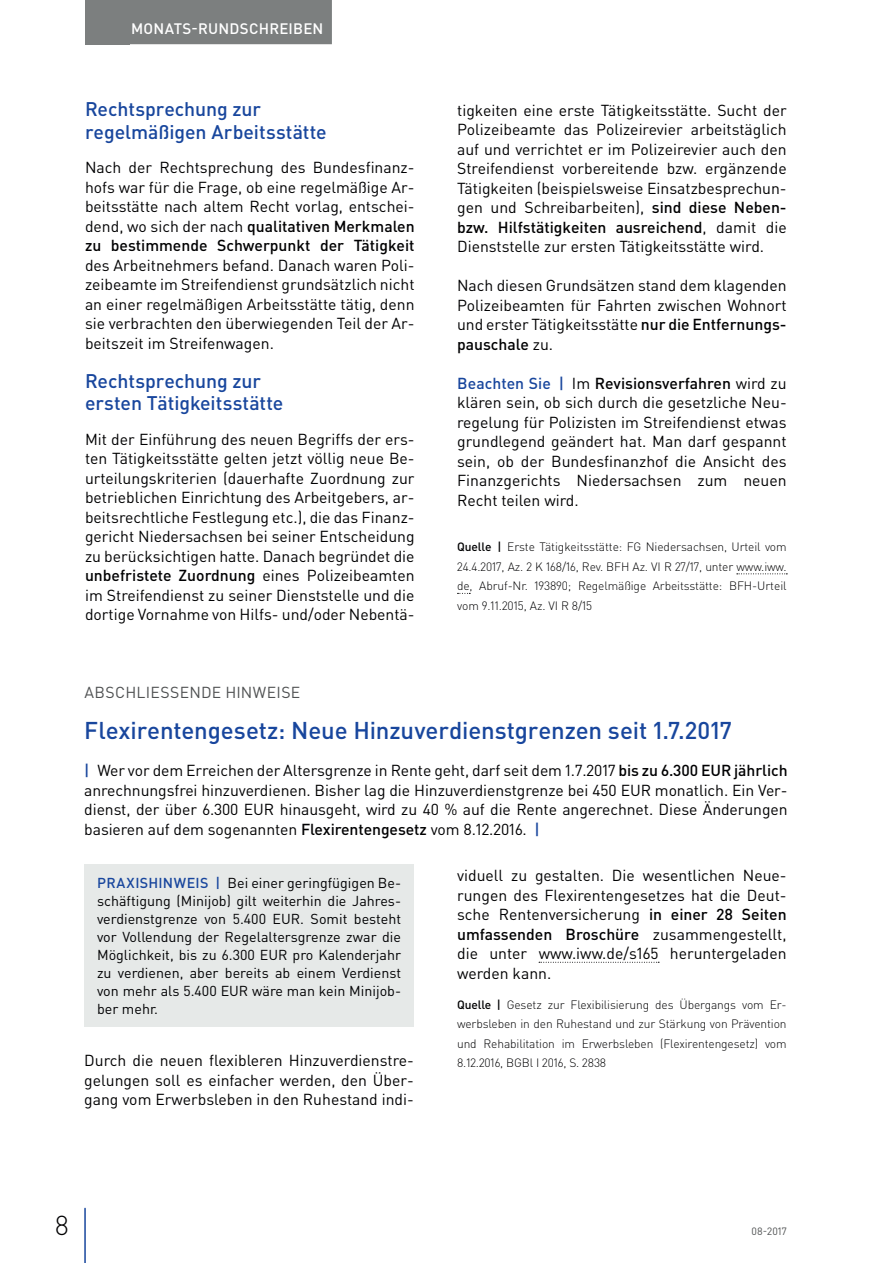
<style>
.page{position:relative;width:893px;height:1263px;background:#fff}
.page>*{position:absolute;margin:0;border:0;box-sizing:border-box;transform-origin:0 0}
.t1{font:300 27px "DIN Pro";color:#000002}
.t2{font:500 24px "DIN Pro";letter-spacing:-.005em;color:#18469d}
.t3{font:500 19.5px/22.5px "DIN Pro";color:#18469d}
.t4{font:15.75px/19.5px "DIN Pro";color:#000002;text-align:justify}
.t5{font:15.75px "DIN Pro";letter-spacing:.015em;color:#4f5152}
.t6{font:500 15px "DIN Pro";letter-spacing:.015em;color:#fff}
.t7{font:14.25px/18px "DIN Pro";color:#000002;text-align:justify}
.t8{font:300 12px/19.5px "DIN Pro";letter-spacing:-.01em;color:#000002;text-align:justify}
.t9{font:10.5px "DIN Pro";color:#4f5152}
.s1{font-weight:500}
.s2{font-weight:500;color:#18469d}
</style>
<div class="page">
<div style="left:85px;top:0;width:45px;height:44px;background:#7c7f7f"></div>
<hr style="left:84px;top:1208px;width:2px;height:55px;background:#18469d">
<div style="left:122px;top:0;width:210px;height:44px;background:#7c7f7f"></div>
<div style="left:84px;top:864px;width:330px;height:162px;background:#e6e9e8"></div>
<svg style="left:539px;top:962px;width:120px;height:1px"></svg>
<svg style="left:737px;top:573px;width:50px;height:1px"></svg>
<p class="t6" style="left:131px;top:18px;width:194px">MONATS-RUNDSCHREIBEN</p>
<p class="t3" style="left:85px;top:97px;width:243px">Rechtsprechung zur regelmäßigen Arbeitsstätte</p>
<p class="t4" style="left:85px;top:157px;width:331px">Nach der Rechtsprechung des Bundesfinanz&shy;hofs war für die Frage, ob eine regelmäßige Ar&shy;beitsstätte nach altem Recht vorlag, entschei&shy;dend, wo sich der nach <span class="s1">qualitativen Merkmalen zu bestimmende Schwerpunkt der Tätigkeit</span></p>
<p class="t4" style="left:85px;top:255px;width:331px">des Arbeitnehmers befand. Danach waren Poli&shy;zeibeamte im Streifendienst grundsätzlich nicht an einer regelmäßigen Arbeitsstätte tätig, denn sie verbrachten den überwiegenden Teil der Ar&shy;beitszeit im Streifenwagen.</p>
<p class="t3" style="left:85px;top:369px;width:200px">Rechtsprechung zur ersten Tätigkeitsstätte</p>
<p class="t4" style="left:85px;top:429px;width:331px">Mit der Einführung des neuen Begriffs der ers&shy;ten Tätigkeitsstätte gelten jetzt völlig neue Be&shy;urteilungskriterien (dauerhafte Zuordnung zur betrieblichen Einrichtung des Arbeitgebers, ar&shy;beitsrechtliche Festlegung etc.), die das Finanz&shy;gericht Niedersachsen bei seiner Entscheidung zu berücksichtigen hatte. Danach begründet die <span class="s1">unbefristete Zuordnung</span> eines Polizeibeamten im Streifendienst zu seiner Dienststelle und die dortige Vornahme von Hilfs- und/oder Nebentä-</p>
<p class="t4" style="left:457px;top:100px;width:331px">tigkeiten eine erste Tätigkeitsstätte. Sucht der Polizeibeamte das Polizeirevier arbeitstäglich auf und verrichtet er im Polizeirevier auch den Streifendienst vorbereitende bzw. ergänzende Tätigkeiten (beispielsweise Einsatzbesprechun&shy;gen und Schreibarbeiten), <span class="s1">sind diese Neben&shy;bzw. Hilfstätigkeiten ausreichend</span>, damit die Dienststelle zur ersten Tätigkeitsstätte wird.</p>
<p class="t4" style="left:457px;top:275px;width:331px">Nach diesen Grundsätzen stand dem klagenden Polizeibeamten für Fahrten zwischen Wohnort und erster Tätigkeitsstätte <span class="s1">nur die Entfernungs&shy;pauschale</span> zu.</p>
<p class="t4" style="left:457px;top:373px;width:331px"><span class="s2">Beachten Sie |</span> Im <span class="s1">Revisionsverfahren</span> wird zu klären sein, ob sich durch die gesetzliche Neu&shy;regelung für Polizisten im Streifendienst etwas grundlegend geändert hat. Man darf gespannt sein, ob der Bundesfinanzhof die Ansicht des Finanzgerichts Niedersachsen zum neuen Recht teilen wird.</p>
<p class="t8" style="left:457px;top:537px;width:331px"><span class="s1">Quelle |</span> Erste Tätigkeitsstätte: FG Niedersachsen, Urteil vom 24.4.2017, Az. 2 K 168/16, Rev. BFH Az. VI R 27/17, unter www.iww. de, Abruf-Nr. 193890; Regelmäßige Arbeitsstätte: BFH-Urteil vom 9.11.2015, Az. VI R 8/15</p>
<p class="t5" style="left:84px;top:682px;width:217px">ABSCHLIESSENDE HINWEISE</p>
<h2 class="t2" style="left:84px;top:714px;width:649px">Flexirentengesetz: Neue Hinzuverdienstgrenzen seit 1.7.2017</h2>
<p class="t4" style="left:84px;top:760px;width:705px"><span class="s2">|</span> Wer vor dem Erreichen der Altersgrenze in Rente geht, darf seit dem 1.7.2017 <span class="s1">bis zu 6.300 EUR jährlich </span>anrechnungsfrei hinzuverdienen. Bisher lag die Hinzuverdienstgrenze bei 450 EUR monatlich. Ein Ver&shy;dienst, der über 6.300 EUR hinausgeht, wird zu 40 % auf die Rente angerechnet. Diese Änderungen basieren auf dem sogenannten <span class="s1">Flexirentengesetz</span> vom 8.12.2016. <span class="s2">|</span></p>
<p class="t7" style="left:97px;top:873px;width:306px"><span class="s2">PRAXISHINWEIS |</span> Bei einer geringfügigen Be&shy;schäftigung (Minijob) gilt weiterhin die Jahres&shy;verdienstgrenze von 5.400 EUR. Somit besteht vor Vollendung der Regelaltersgrenze zwar die Möglichkeit, bis zu 6.300 EUR pro Kalenderjahr zu verdienen, aber bereits ab einem Verdienst von mehr als 5.400 EUR wäre man kein Minijob&shy;ber mehr.</p>
<p class="t4" style="left:457px;top:865px;width:331px">viduell zu gestalten. Die wesentlichen Neue&shy;rungen des Flexirentengesetzes hat die Deut&shy;sche Rentenversicherung <span class="s1">in einer 28 Seiten umfassenden Broschüre</span> zusammengestellt, die unter www.iww.de/s165 heruntergeladen werden kann.</p>
<p class="t8" style="left:457px;top:994px;width:331px"><span class="s1">Quelle |</span> Gesetz zur Flexibilisierung des Übergangs vom Er&shy;werbsleben in den Ruhestand und zur Stärkung von Prävention und Rehabilitation im Erwerbsleben (Flexirentengesetz) vom 8.12.2016, BGBl I 2016, S. 2838</p>
<p class="t4" style="left:84px;top:1050px;width:331px">Durch die neuen flexibleren Hinzuverdienstre&shy;gelungen soll es einfacher werden, den Über&shy;gang vom Erwerbsleben in den Ruhestand indi-</p>
<h1 class="t1" style="left:55px;top:1207px;width:16px">8</h1>
<p class="t9" style="left:752px;top:1224px;width:37px">08-2017</p>
</div>
